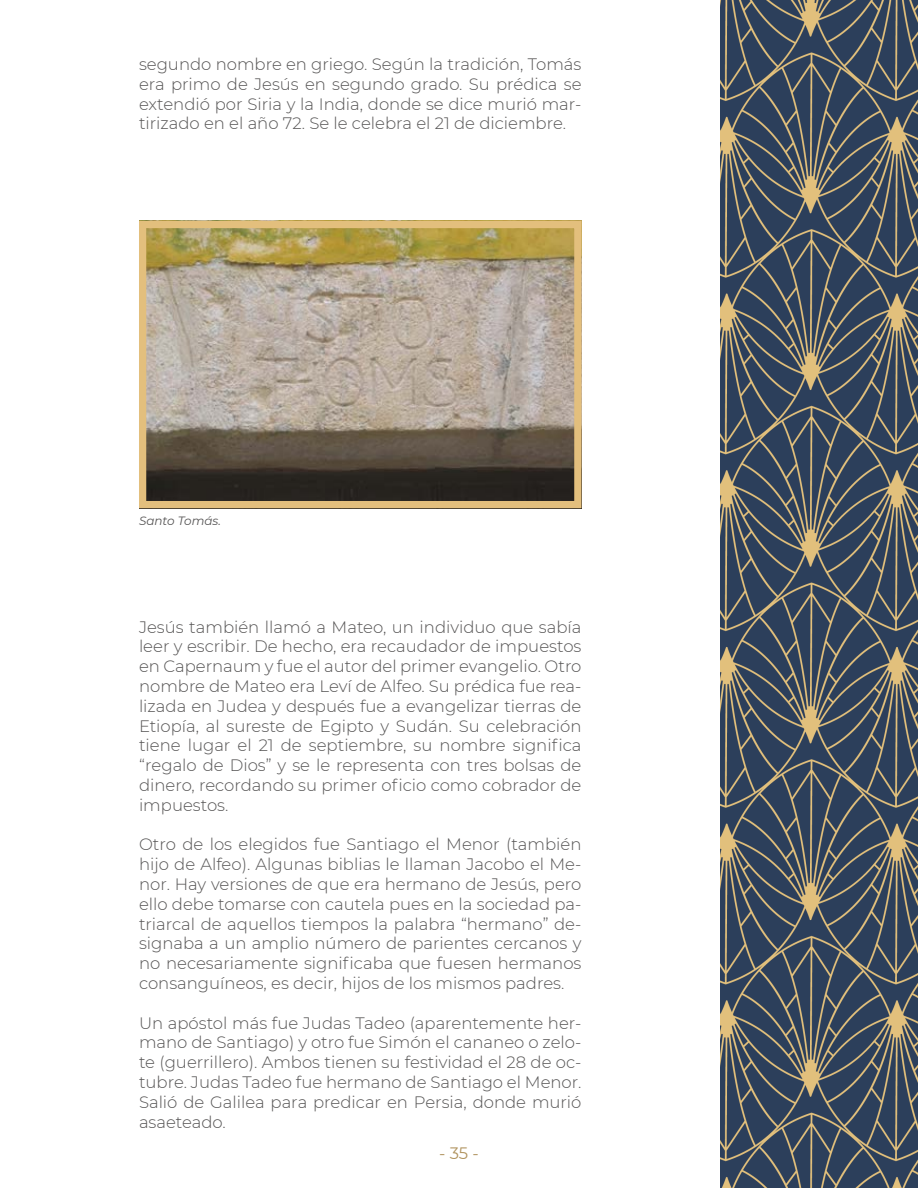
<style>
.page{position:relative;width:918px;height:1188px;background:#fff}
.page>*{position:absolute;margin:0;border:0;box-sizing:border-box;transform-origin:0 0}
.t1{font:300 16.5px/19.8px "Montserrat";color:#555454;text-align:justify}
.t2{font:16.5px "Montserrat";color:#b0935e}
.t3{font:italic 12px "Montserrat";color:#555454}
</style>
<div class="page">
<img style="left:720px;top:0;width:198px;height:1188px">
<img style="left:147px;top:221px;width:435px;height:287px">
<div style="left:139px;top:221px;width:442px;height:287px;border:7px solid #e3bf7d"></div>
<p class="t1" style="left:139px;top:54px;width:444px">segundo nombre en griego. Según la tradición, Tomás era primo de Jesús en segundo grado. Su prédica se extendió por Siria y la India, donde se dice murió mar&shy;tirizado en el año 72. Se le celebra el 21 de diciembre.</p>
<p class="t3" style="left:139px;top:512px;width:84px">Santo Tomás.</p>
<p class="t1" style="left:139px;top:616px;width:444px">Jesús también llamó a Mateo, un individuo que sabía leer y escribir. De hecho, era recaudador de impuestos en Capernaum y fue el autor del primer evangelio. Otro nombre de Mateo era Leví de Alfeo. Su prédica fue rea&shy;lizada en Judea y después fue a evangelizar tierras de Etiopía, al sureste de Egipto y Sudán. Su celebración tiene lugar el 21 de septiembre, su nombre significa “regalo de Dios” y se le representa con tres bolsas de dinero, recordando su primer oficio como cobrador de impuestos.</p>
<p class="t1" style="left:139px;top:834px;width:444px">Otro de los elegidos fue Santiago el Menor (también hijo de Alfeo). Algunas biblias le llaman Jacobo el Me&shy;nor. Hay versiones de que era hermano de Jesús, pero ello debe tomarse con cautela pues en la sociedad pa&shy;triarcal de aquellos tiempos la palabra “hermano” de&shy;signaba a un amplio número de parientes cercanos y no necesariamente significaba que fuesen hermanos consanguíneos, es decir, hijos de los mismos padres.</p>
<p class="t1" style="left:139px;top:1012px;width:444px">Un apóstol más fue Judas Tadeo (aparentemente her&shy;mano de Santiago) y otro fue Simón el cananeo o zelo&shy;te (guerrillero). Ambos tienen su festividad el 28 de oc&shy;tubre. Judas Tadeo fue hermano de Santiago el Menor.<br>Salió de Galilea para predicar en Persia, donde murió asaeteado.</p>
<p class="t2" style="left:439px;top:1142px;width:41px">- 35 -</p>
</div>
